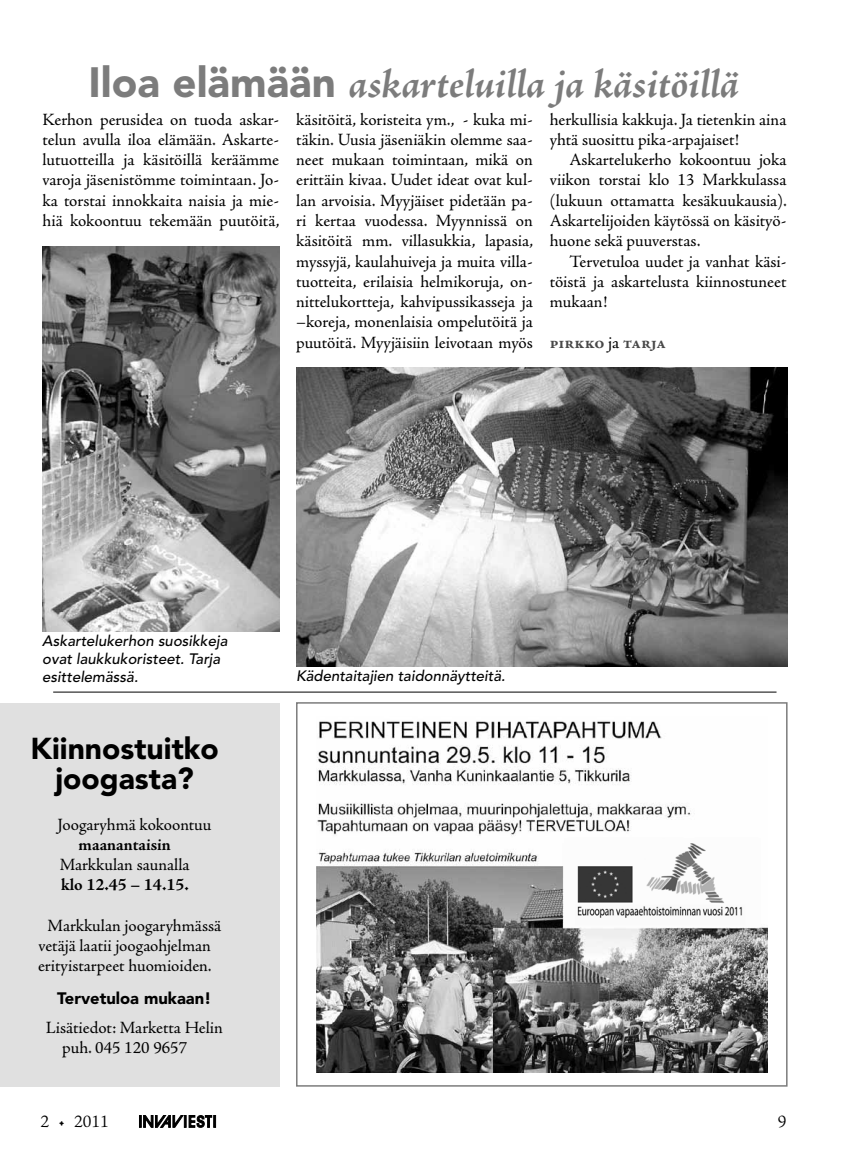
<style>
.page{position:relative;width:851px;height:1149px;background:#fff}
.page>*{position:absolute;margin:0;border:0;box-sizing:border-box;transform-origin:0 0}
.t1{font:italic 700 42px "Adobe Jenson Pro";letter-spacing:.005em;color:#7c7c7c}
.t2{font:900 30px/30px "Avenir";color:#000;text-align:center}
.t3{font:300 18px "Adobe Jenson Pro";color:#000}
.t4{font:17.25px/20.2px "Adobe Jenson Pro";color:#000;text-align:justify}
.t5{font:700 17.25px "Adobe Jenson Pro";color:#000}
.t6{font:700 17.25px "Adobe Jenson Pro";color:#484848}
.t7{font:900 16.5px "Avenir";color:#000}
.t8{font:italic 500 15px/18px "Avenir";color:#000}
.s1{font-family:"Avenir";font-weight:900;font-style:normal}
.s2{font-weight:400;color:#000}
</style>
<div class="page">
<svg style="left:139px;top:1115px;width:76px;height:11px"></svg>
<div style="left:0;top:702px;width:279px;height:384px;background:#e0e0e0"></div>
<hr style="left:53px;top:691px;width:723px;height:1px;background:#000">
<img style="left:42px;top:247px;width:237px;height:384px">
<img style="left:296px;top:368px;width:491px;height:298px">
<img style="left:316px;top:721px;width:451px;height:351px">
<div style="left:296px;top:702px;width:491px;height:384px;border:2px solid #7c7c7c"></div>
<img style="left:564px;top:838px;width:196px;height:88px">
<h1 class="t1" style="left:88px;top:60px;width:652px"><span class="s1">Iloa elämään</span> askarteluilla ja käsitöillä</h1>
<p class="t4" style="left:43px;top:109px;width:238px">Kerhon perusidea on tuoda askar&shy;telun avulla iloa elämään. Askarte&shy;lutuotteilla ja käsitöillä keräämme varoja jäsenistömme toimintaan. Jo&shy;ka torstai innokkaita naisia ja mie&shy;hiä kokoontuu tekemään puutöitä,</p>
<p class="t4" style="left:296px;top:109px;width:238px">käsitöitä, koristeita ym., - kuka mi&shy;täkin. Uusia jäseniäkin olemme saa&shy;neet mukaan toimintaan, mikä on erittäin kivaa. Uudet ideat ovat kul&shy;lan arvoisia. Myyjäiset pidetään pa&shy;ri kertaa vuodessa. Myynnissä on käsitöitä mm. villasukkia, lapasia, myssyjä, kaulahuiveja ja muita villa&shy;tuotteita, erilaisia helmikoruja, on&shy;nittelukortteja, kahvipussikasseja ja –koreja, monenlaisia ompelutöitä ja puutöitä. Myyjäisiin leivotaan myös</p>
<p class="t4" style="left:549px;top:109px;width:238px">herkullisia kakkuja. Ja tietenkin aina yhtä suosittu pika-arpajaiset!</p>
<p class="t4" style="left:549px;top:150px;width:238px;text-indent:19px">Askartelukerho kokoontuu joka viikon torstai klo 13 Markkulassa (lukuun ottamatta kesäkuukausia).<br>Askartelijoiden käytössä on käsityö&shy;huone sekä puuverstas.</p>
<p class="t4" style="left:549px;top:251px;width:238px;text-indent:19px">Tervetuloa uudet ja vanhat käsi&shy;töistä ja askartelusta kiinnostuneet mukaan!</p>
<p class="t6" style="left:549px;top:332px;width:118px">pirkko <span class="s2">ja</span> tarja</p>
<p class="t8" style="left:42px;top:632px;width:187px">Askartelukerhon suosikkeja ovat laukkukoristeet. Tarja esittelemässä.</p>
<h2 class="t2" style="left:30px;top:733px;width:190px">Kiinnostuitko joogasta?</h2>
<p class="t4" style="left:57px;top:814px;width:155px">Joogaryhmä kokoontuu</p>
<p class="t5" style="left:79px;top:834px;width:94px">maanantaisin</p>
<p class="t4" style="left:60px;top:854px;width:131px">Markkulan saunalla</p>
<p class="t5" style="left:61px;top:874px;width:129px">klo 12.45 – 14.15.</p>
<p class="t4" style="left:38px;top:915px;width:185px;text-align:center">Markkulan joogaryhmässä vetäjä laatii joogaohjelman erityistarpeet huomioiden.</p>
<p class="t7" style="left:57px;top:988px;width:156px">Tervetuloa mukaan!</p>
<p class="t4" style="left:62px;top:1017px;width:162px;text-indent:-16px">Lisätiedot: Marketta Helin puh. 045 120 9657</p>
<p class="t8" style="left:296px;top:667px;width:211px">Kädentaitajien taidonnäytteitä.</p>
<p class="t3" style="left:40px;top:1111px;width:70px">2 • 2011</p>
<p class="t3" style="left:777px;top:1111px;width:10px">9</p>
</div>
